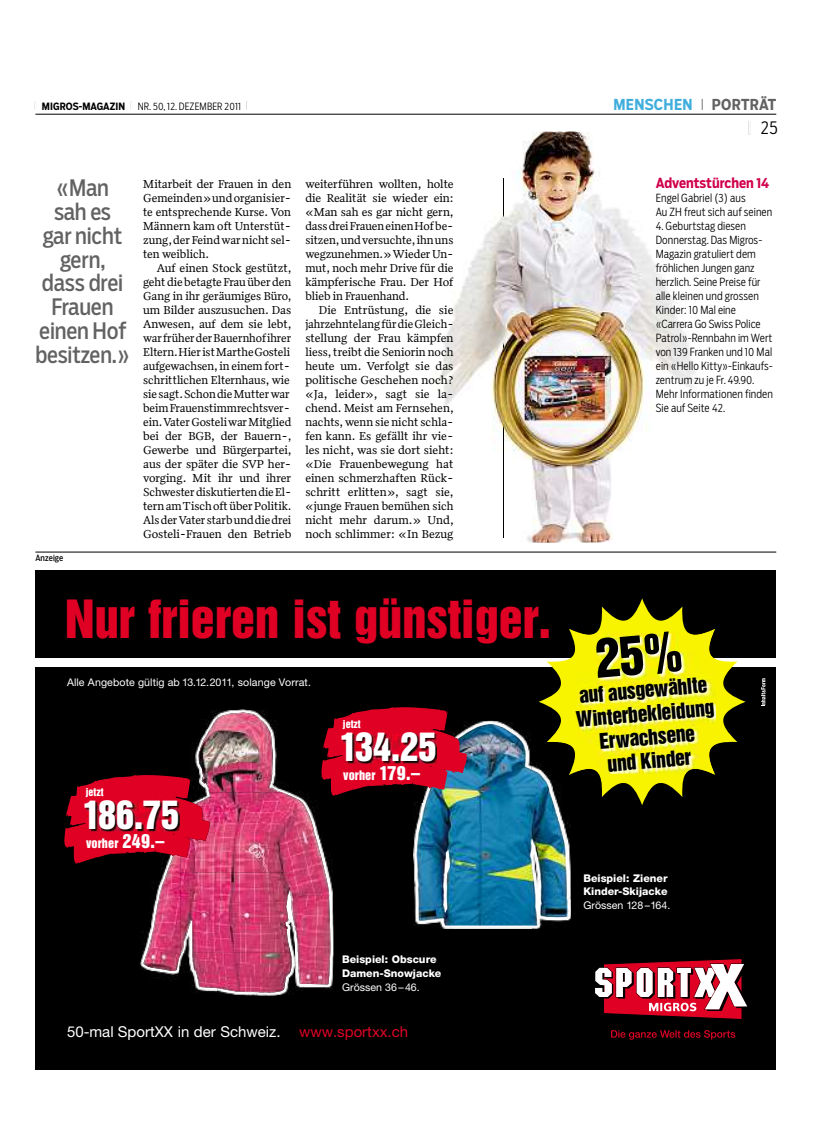
<style>
.page{position:relative;width:833px;height:1134px;background:#fff}
.page>*{position:absolute;margin:0;border:0;box-sizing:border-box;transform-origin:0 0}
.t1{font:48.25px "Helvetica Inserat";color:#df0024}
.t2{font:36.12px "Helvetica Inserat";color:#fff}
.t3{font:22.5px/23.8px "Salvo Sans Cond";letter-spacing:-.01em;color:#626262;text-align:center}
.t4{font:19.75px/23.6px "Helvetica Inserat";color:#000;text-align:center}
.t5{font:300 17.5px "Salvo Sans Cond";color:#000}
.t6{font:15px "Helvetica Neue";color:#fff}
.t7{font:700 15px "Salvo Sans Cond";letter-spacing:.02em;color:#40aedd}
.t8{font:700 13.75px "Salvo Sans Cond";color:#d0004a}
.t9{font:12px "Helvetica Inserat";letter-spacing:.01em;color:#fff}
.t10{font:11.75px/14px "Quiosco Two LF";letter-spacing:-.005em;color:#000;text-align:justify}
.t11{font:300 11.12px/14px "Salvo Sans Cond";letter-spacing:.005em;color:#000}
.t12{font:10.62px "Helvetica Neue";color:#fff}
.t13{font:800 10.62px/13.8px "Helvetica Neue";color:#fff}
.t14{font:300 10px "Salvo Sans Cond";letter-spacing:.01em;color:#000}
.t15{font:10px "Helvetica Inserat";color:#fff}
.t16{font:8.5px "Salvo Sans Cond";letter-spacing:.01em;color:#000}
.s1{font-size:8.12px}
.s2{font-weight:700}
.s3{font-weight:300;font-size:11.88px;color:#626262}
.s4{color:#626262}
.s5{font-size:17.62px}
.s6{color:#df0024}
.s7{font-size:14.75px}
</style>
<div class="page">
<hr style="left:35px;top:114px;width:741px;height:1px;background:#000">
<div style="left:35px;top:570px;width:740px;height:500px;background:#000"></div>
<div style="left:35px;top:658px;width:740px;height:9px;background:#fff"></div>
<svg style="left:761px;top:678px;width:4px;height:28px"></svg>
<svg style="left:595px;top:959px;width:153px;height:60px"></svg>
<svg style="left:611px;top:1030px;width:124px;height:10px"></svg>
<svg style="left:539px;top:598px;width:206px;height:207px"></svg>
<img style="left:577px;top:633px;width:139px;height:141px">
<img style="left:413px;top:721px;width:158px;height:208px">
<svg style="left:547px;top:721px;width:24px;height:54px"></svg>
<img style="left:416px;top:724px;width:152px;height:201px">
<img style="left:193px;top:710px;width:24px;height:64px">
<img style="left:222px;top:709px;width:42px;height:3px">
<img style="left:282px;top:789px;width:27px;height:8px">
<img style="left:140px;top:953px;width:39px;height:22px">
<img style="left:296px;top:870px;width:37px;height:120px">
<img style="left:256px;top:953px;width:37px;height:43px">
<img style="left:224px;top:993px;width:32px;height:3px">
<img style="left:199px;top:712px;width:83px;height:80px">
<img style="left:181px;top:792px;width:112px;height:161px">
<img style="left:293px;top:797px;width:37px;height:187px">
<img style="left:143px;top:864px;width:38px;height:107px">
<img style="left:180px;top:952px;width:111px;height:41px">
<svg style="left:321px;top:707px;width:146px;height:89px"></svg>
<img style="left:343px;top:734px;width:94px;height:29px">
<svg style="left:64px;top:775px;width:146px;height:89px"></svg>
<img style="left:86px;top:802px;width:94px;height:29px">
<hr style="left:35px;top:552px;width:741px;height:1px;background:#000">
<img style="left:436px;top:132px;width:260px;height:411px">
<img style="left:503px;top:179px;width:1px;height:359px">
<svg style="left:580px;top:630px;width:102px;height:48px;background:#f4f25f"></svg>
<p class="t14" style="left:35px;top:99px;width:215px"><span class="s1">|</span> <span class="s2">MIGROS-MAGAZIN</span> <span class="s1">|</span> Nr. 50, 12. Dezember 2011 <span class="s1">|</span></p>
<p class="t7" style="left:613px;top:94px;width:164px">MENSCHEN <span class="s3">|</span> <span class="s4">PORTRÄT</span></p>
<h3 class="t3" style="left:35px;top:176px;width:96px">«Man<br>sah es<br>gar nicht gern, dass drei<br>Frauen einen Hof besitzen.»</h3>
<p class="t16" style="left:35px;top:552px;width:29px">Anzeige</p>
<p class="t10" style="left:143px;top:177px;width:150px">Mitarbeit der Frauen in den Gemeinden»undorganisier&shy;te entsprechende Kurse. Von Männern kam oft Unterstüt&shy;zung,derFeindwarnicht sel&shy;ten weiblich.</p>
<p class="t10" style="left:143px;top:261px;width:150px;text-align:left;text-indent:13px">Auf einen Stock gestützt, gehtdiebetagteFrauüberden<br>Gang in ihr geräumiges Büro, um Bilder auszusuchen. Das<br>Anwesen, auf dem sie lebt, warfrüherderBauernhofihrer<br>Eltern.HieristMartheGosteli aufgewachsen,in einem fort&shy;schrittlichen Elternhaus, wie siesagt.SchondieMutterwar beimFrauenstimmrechtsver&shy;ein.VaterGosteliwarMitglied bei der BGB, der Bauern-,<br>Gewerbe und Bürgerpartei, aus der später die SVP her&shy;vorging. Mit ihr und ihrer<br>SchwesterdiskutiertendieEl&shy;ternamTischoftüberPolitik.<br>AlsderVaterstarbunddiedrei<br>Gosteli-Frauen den Betrieb</p>
<p class="t10" style="left:305px;top:177px;width:150px">weiterführen wollten, holte die Realität sie wieder ein: «Man sah es gar nicht gern, dassdreiFraueneinenHofbe&shy;sitzen,undversuchte,ihnuns wegzunehmen.»WiederUn&shy;mut, noch mehr Drive für die kämpferische Frau. Der Hof blieb in Frauenhand.</p>
<p class="t10" style="left:305px;top:303px;width:150px;text-indent:13px">Die Entrüstung, die sie jahrzehntelangfürdieGleich&shy;stellung der Frau kämpfen liess,treibt die Seniorin noch heute um. Verfolgt sie das politische Geschehen noch? «Ja, leider», sagt sie la&shy;chend. Meist am Fernsehen, nachts,wenn sie nicht schla&shy;fen kann. Es gefällt ihr vie&shy;les nicht, was sie dort sieht: «Die Frauenbewegung hat einen schmerzhaften Rück&shy;schritt erlitten», sagt sie, «junge Frauen bemühen sich nicht mehr darum.» Und, noch schlimmer: «In Bezug</p>
<h1 class="t1" style="left:65px;top:590px;width:487px">Nur frieren ist günstiger.</h1>
<p class="t12" style="left:67px;top:676px;width:245px">Alle Angebote gültig ab 13.12.2011, solange Vorrat.</p>
<p class="t15" style="left:343px;top:718px;width:19px">jetzt</p>
<h2 class="t2" style="left:340px;top:725px;width:98px">134.25</h2>
<p class="t15" style="left:86px;top:786px;width:19px">jetzt</p>
<h2 class="t2" style="left:83px;top:793px;width:98px">186.75</h2>
<p class="t9" style="left:86px;top:836px;width:80px">vorher <span class="s5">249.–</span></p>
<p class="t9" style="left:343px;top:768px;width:78px">vorher <span class="s5">179.–</span></p>
<p class="t13" style="left:342px;top:952px;width:101px">Beispiel: Obscure<br>Damen-Snowjacke</p>
<p class="t12" style="left:342px;top:980px;width:79px">Grössen 36–46.</p>
<p class="t6" style="left:67px;top:1023px;width:342px">50-mal SportXX in der Schweiz. <span class="s6">www.sportxx.ch</span></p>
<h3 class="t5" style="left:747px;top:116px;width:32px"><span class="s7">|</span> 25</h3>
<p class="t8" style="left:656px;top:173px;width:115px">ADVENTSTÜRCHEN 14</p>
<p class="t11" style="left:656px;top:190px;width:118px">engel Gabriel (3) aus<br>Au zH freut sich auf seinen</p>
<p class="t11" style="left:656px;top:218px;width:119px">4. Geburtstag diesen<br>Donnerstag. Das migros&shy;magazin gratuliert dem fröhlichen Jungen ganz herzlich. Seine Preise für alle kleinen und grossen<br>Kinder: 10 mal eine «Carrera Go Swiss Police<br>Patrol»-rennbahn im Wert von 139 Franken und 10 mal ein «Hello Kitty»-einkaufs&shy;zentrum zu je Fr. 49.90. mehr Informationen finden<br>Sie auf Seite 42.</p>
<h3 class="t4" style="left:573px;top:685px;width:140px;rotate:-5deg">auf ausgewählte<br>Winterbekleidung<br>Erwachsene<br>und Kinder</h3>
<p class="t13" style="left:583px;top:871px;width:86px">Beispiel: Ziener<br>Kinder-Skijacke</p>
<p class="t12" style="left:583px;top:899px;width:88px">Grössen 128–164.</p>
</div>
